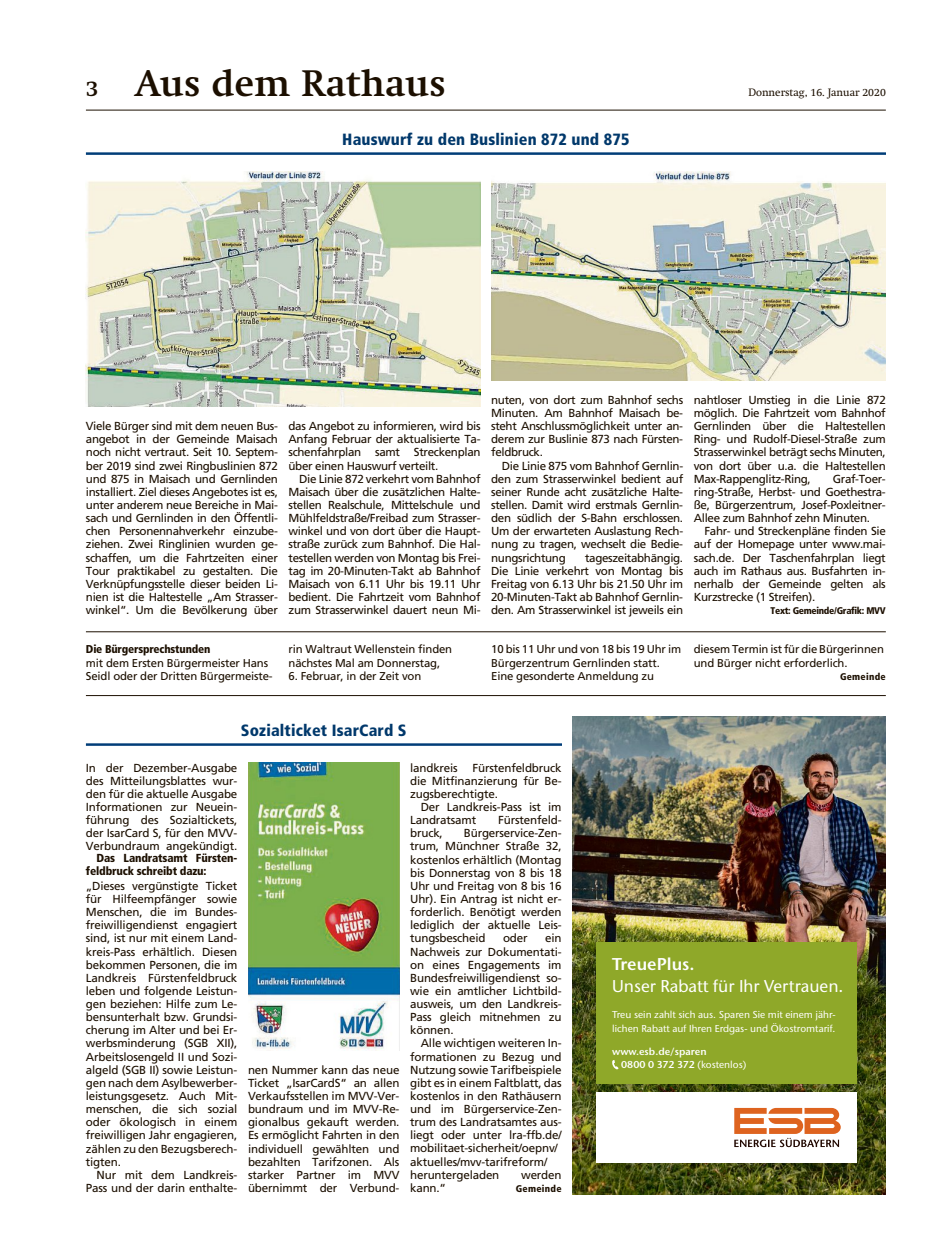
<style>
.page{position:relative;width:939px;height:1248px;background:#fff}
.page>*{position:absolute;margin:0;border:0;box-sizing:border-box;transform-origin:0 0}
.t1{font:700 36.25px "Swift";letter-spacing:.01em;color:#1c0f00}
.t2{font:500 17px "Stone Sans ITC Std";color:#fff}
.t3{font:600 17px "Stone Sans ITC Std";color:#fff}
.t4{font:900 condensed 16.25px "Frutiger";letter-spacing:.01em;color:#00386b}
.t5{font:11.62px/13.1px "Frutiger";letter-spacing:-.015em;color:#1c0f00;text-align:justify}
.t6{font:900 condensed 11.62px/13.1px "Frutiger";letter-spacing:-.015em;color:#1c0f00}
.t7{font:11.38px/13.1px "Frutiger";letter-spacing:-.015em;color:#1c0f00}
.t8{font:900 condensed 11.38px "Frutiger";letter-spacing:-.015em;color:#1c0f00}
.t9{font:10.62px "Swift";color:#1c0f00}
.t10{font:500 10px/13.5px "Stone Sans ITC Std";color:#fff}
.t11{font:600 10px/13.5px "Stone Sans ITC Std";color:#fff}
.t12{font:900 condensed 9.75px "Frutiger";letter-spacing:-.03em;color:#1c0f00}
.t13{font:900 condensed 9.75px "Frutiger";letter-spacing:.03em;color:#1c0f00}
.s1{font-size:21.25px}
.s2{font-weight:500}
</style>
<div class="page">
<img style="left:572px;top:716px;width:314px;height:478px">
<div style="left:596px;top:942px;width:261px;height:141px;background:#8fa829"></div>
<svg style="left:612px;top:1060px;width:7px;height:10px"></svg>
<div style="left:596px;top:1091px;width:261px;height:71px;background:#fff"></div>
<svg style="left:734px;top:1107px;width:107px;height:39px"></svg>
<hr style="left:86px;top:110px;width:800px;height:1px;background:#1c0f00">
<hr style="left:86px;top:152px;width:800px;height:3px;background:#003d78">
<img style="left:86px;top:172px;width:395px;height:235px">
<img style="left:491px;top:172px;width:395px;height:208px">
<hr style="left:86px;top:695px;width:800px;height:1px;background:#1c0f00">
<hr style="left:86px;top:631px;width:800px;height:1px;background:#1c0f00">
<hr style="left:86px;top:743px;width:476px;height:2px;background:#003d78">
<img style="left:248px;top:762px;width:152px;height:288px">
<h1 class="t1" style="left:86px;top:62px;width:362px"><span class="s1">3</span> Aus dem Rathaus</h1>
<h3 class="t4" style="left:342px;top:133px;width:289px">Hauswurf zu den Buslinien 872 und 875</h3>
<p class="t9" style="left:748px;top:88px;width:139px">Donnerstag, 16. Januar 2020</p>
<p class="t5" style="left:86px;top:421px;width:194px">Viele Bürger sind mit dem neuen Bus&shy;angebot in der Gemeinde Maisach noch nicht vertraut. Seit 10. Septem&shy;ber 2019 sind zwei Ringbuslinien 872 und 875 in Maisach und Gernlinden installiert. Ziel dieses Angebotes ist es, unter anderem neue Bereiche in Mai&shy;sach und Gernlinden in den Öffentli&shy;chen Personennahverkehr einzube&shy;ziehen. Zwei Ringlinien wurden ge&shy;schaffen, um die Fahrtzeiten einer Tour praktikabel zu gestalten. Die Verknüpfungsstelle dieser beiden Li&shy;nien ist die Haltestelle „Am Strasser&shy;winkel“. Um die Bevölkerung über</p>
<p class="t5" style="left:289px;top:421px;width:194px">das Angebot zu informieren, wird bis Anfang Februar der aktualisierte Ta&shy;schenfahrplan samt Streckenplan über einen Hauswurf verteilt.</p>
<p class="t5" style="left:289px;top:473px;width:194px;text-indent:11px">Die Linie 872 verkehrt vom Bahnhof Maisach über die zusätzlichen Halte&shy;stellen Realschule, Mittelschule und Mühlfeldstraße/Freibad zum Strasser&shy;winkel und von dort über die Haupt&shy;straße zurück zum Bahnhof. Die Hal&shy;testellen werden von Montag bis Frei&shy;tag im 20-Minuten-Takt ab Bahnhof Maisach von 6.11 Uhr bis 19.11 Uhr bedient. Die Fahrtzeit vom Bahnhof zum Strasserwinkel dauert neun Mi-</p>
<p class="t8" style="left:86px;top:645px;width:126px">Die Bürgersprechstunden</p>
<p class="t7" style="left:86px;top:657px;width:188px">mit dem Ersten Bürgermeister Hans<br>Seidl oder der Dritten Bürgermeiste-</p>
<p class="t7" style="left:289px;top:644px;width:165px">rin Waltraut Wellenstein finden nächstes Mal am Donnerstag,</p>
<p class="t7" style="left:289px;top:670px;width:134px">6. Februar, in der Zeit von</p>
<p class="t5" style="left:491px;top:394px;width:194px">nuten, von dort zum Bahnhof sechs Minuten. Am Bahnhof Maisach be&shy;steht Anschlussmöglichkeit unter an&shy;derem zur Buslinie 873 nach Fürsten&shy;feldbruck.</p>
<p class="t5" style="left:491px;top:460px;width:194px;text-indent:11px">Die Linie 875 vom Bahnhof Gernlin&shy;den zum Strasserwinkel bedient auf seiner Runde acht zusätzliche Halte&shy;stellen. Damit wird erstmals Gernlin&shy;den südlich der S-Bahn erschlossen.<br>Um der erwarteten Auslastung Rech&shy;nung zu tragen, wechselt die Bedie&shy;nungsrichtung</p>
<p class="t5" style="left:491px;top:552px;width:194px;text-indent:94px">tageszeitabhängig.<br>Die Linie verkehrt von Montag bis Freitag von 6.13 Uhr bis 21.50 Uhr im 20-Minuten-Takt ab Bahnhof Gernlin&shy;den. Am Strasserwinkel ist jeweils ein</p>
<p class="t7" style="left:491px;top:644px;width:191px">10 bis 11 Uhr und von 18 bis 19 Uhr im<br>Bürgerzentrum Gernlinden statt.<br>Eine gesonderte Anmeldung zu</p>
<p class="t5" style="left:694px;top:394px;width:194px">nahtloser Umstieg in die Linie 872 möglich. Die Fahrtzeit vom Bahnhof Gernlinden über die Haltestellen Ring- und Rudolf-Diesel-Straße zum Strasserwinkel beträgt sechs Minuten, von dort über u.a. die Haltestellen Max-Rappenglitz-Ring,</p>
<p class="t5" style="left:694px;top:473px;width:193px;text-indent:139px">Graf-Toer&shy;ring-Straße, Herbst- und Goethestra&shy;ße, Bürgerzentrum, Josef-Poxleitner-Allee zum Bahnhof zehn Minuten.</p>
<p class="t5" style="left:694px;top:526px;width:194px;text-indent:11px">Fahr- und Streckenpläne finden Sie auf der Homepage unter www.mai&shy;sach.de. Der Taschenfahrplan liegt auch im Rathaus aus. Busfahrten in&shy;nerhalb der Gemeinde gelten als Kurzstrecke (1 Streifen).</p>
<p class="t12" style="left:771px;top:607px;width:117px">Text: Gemeinde/Grafik: MVV</p>
<p class="t7" style="left:694px;top:644px;width:192px">diesem Termin ist für die Bürgerinnen und Bürger nicht erforderlich.</p>
<p class="t13" style="left:840px;top:673px;width:47px">Gemeinde</p>
<h3 class="t4" style="left:241px;top:724px;width:167px">Sozialticket IsarCard S</h3>
<p class="t5" style="left:86px;top:762px;width:153px">In der Dezember-Ausgabe des Mitteilungsblattes wur&shy;den für die aktuelle Ausgabe Informationen zur Neuein&shy;führung des Sozialtickets, der IsarCard S, für den MVV-Verbundraum angekündigt.</p>
<p class="t6" style="left:86px;top:852px;width:153px;text-indent:11px">Das Landratsamt Fürsten&shy;feldbruck schreibt dazu:</p>
<p class="t5" style="left:86px;top:880px;width:153px">„Dieses vergünstigte Ticket für Hilfeempfänger sowie Menschen, die im Bundes&shy;freiwilligendienst engagiert sind, ist nur mit einem Land&shy;kreis-Pass erhältlich. Diesen bekommen Personen, die im Landkreis Fürstenfeldbruck leben und folgende Leistun&shy;gen beziehen: Hilfe zum Le&shy;bensunterhalt bzw. Grundsi&shy;cherung im Alter und bei Er&shy;werbsminderung (SGB XII), Arbeitslosengeld II und Sozi&shy;algeld (SGB II) sowie Leistun&shy;gen nach dem Asylbewerber&shy;leistungsgesetz. Auch Mit&shy;menschen, die sich sozial oder ökologisch in einem freiwilligen Jahr engagieren, zählen zu den Bezugsberech&shy;tigten.</p>
<p class="t5" style="left:86px;top:1169px;width:153px;text-align:right">Nur mit dem Landkreis-<br>Pass und der darin enthalte-</p>
<p class="t5" style="left:248px;top:1064px;width:153px">nen Nummer kann das neue Ticket „IsarCardS“ an allen Verkaufsstellen im MVV-Ver&shy;bundraum und im MVV-Re&shy;gionalbus gekauft werden.<br>Es ermöglicht Fahrten in den individuell gewählten und bezahlten Tarifzonen. Als starker Partner im MVV übernimmt der Verbund-</p>
<p class="t5" style="left:410px;top:762px;width:153px;text-indent:62px">Fürstenfeldbruck die Mitfinanzierung für Be&shy;zugsberechtigte.</p>
<p class="t5" style="left:410px;top:801px;width:153px;text-indent:11px">Der Landkreis-Pass ist im<br>Landratsamt</p>
<p class="t5" style="left:410px;top:762px;width:49px">landkreis</p>
<p class="t5" style="left:498px;top:814px;width:65px">Fürstenfeld-</p>
<p class="t5" style="left:410px;top:827px;width:34px">bruck,</p>
<p class="t5" style="left:410px;top:827px;width:153px;text-indent:54px">Bürgerservice-Zen&shy;trum, Münchner Straße 32, kostenlos erhältlich (Montag bis Donnerstag von 8 bis 18<br>Uhr und Freitag von 8 bis 16<br>Uhr). Ein Antrag ist nicht er&shy;forderlich. Benötigt werden lediglich der aktuelle Leis&shy;tungsbescheid</p>
<p class="t5" style="left:503px;top:932px;width:26px">oder</p>
<p class="t5" style="left:410px;top:932px;width:153px;text-indent:135px">ein Nachweis zur Dokumentati&shy;on eines Engagements im Bundesfreiwilligendienst so&shy;wie ein amtlicher Lichtbild&shy;ausweis, um den Landkreis-Pass gleich mitnehmen zu können.</p>
<p class="t5" style="left:410px;top:1037px;width:153px;text-align:left;text-indent:11px">Alle wichtigen weiteren In&shy;formationen zu Bezug und<br>Nutzung sowie Tarifbeispiele gibt es in einem Faltblatt, das kostenlos in den Rathäusern und im Bürgerservice-Zen&shy;trum des Landratsamtes aus&shy;liegt oder unter lra-ffb.de/ mobilitaet-sicherheit/oepnv/ aktuelles/mvv-tarifreform/ heruntergeladen</p>
<p class="t5" style="left:521px;top:1169px;width:42px">werden</p>
<p class="t5" style="left:410px;top:1182px;width:37px">kann.“</p>
<p class="t13" style="left:516px;top:1184px;width:47px">Gemeinde</p>
<h2 class="t3" style="left:612px;top:954px;width:84px">TreuePlus.</h2>
<h2 class="t2" style="left:612px;top:980px;width:233px">Unser Rabatt für Ihr Vertrauen.</h2>
<p class="t10" style="left:612px;top:1009px;width:225px">Treu sein zahlt sich aus. Sparen Sie mit einem jähr&shy;lichen Rabatt auf Ihren Erdgas- und Ökostromtarif.</p>
<p class="t11" style="left:621px;top:1044px;width:127px;text-indent:-9px">www.esb.de/sparen<br>0800 0 372 372 <span class="s2">(kostenlos)</span></p>
</div>
